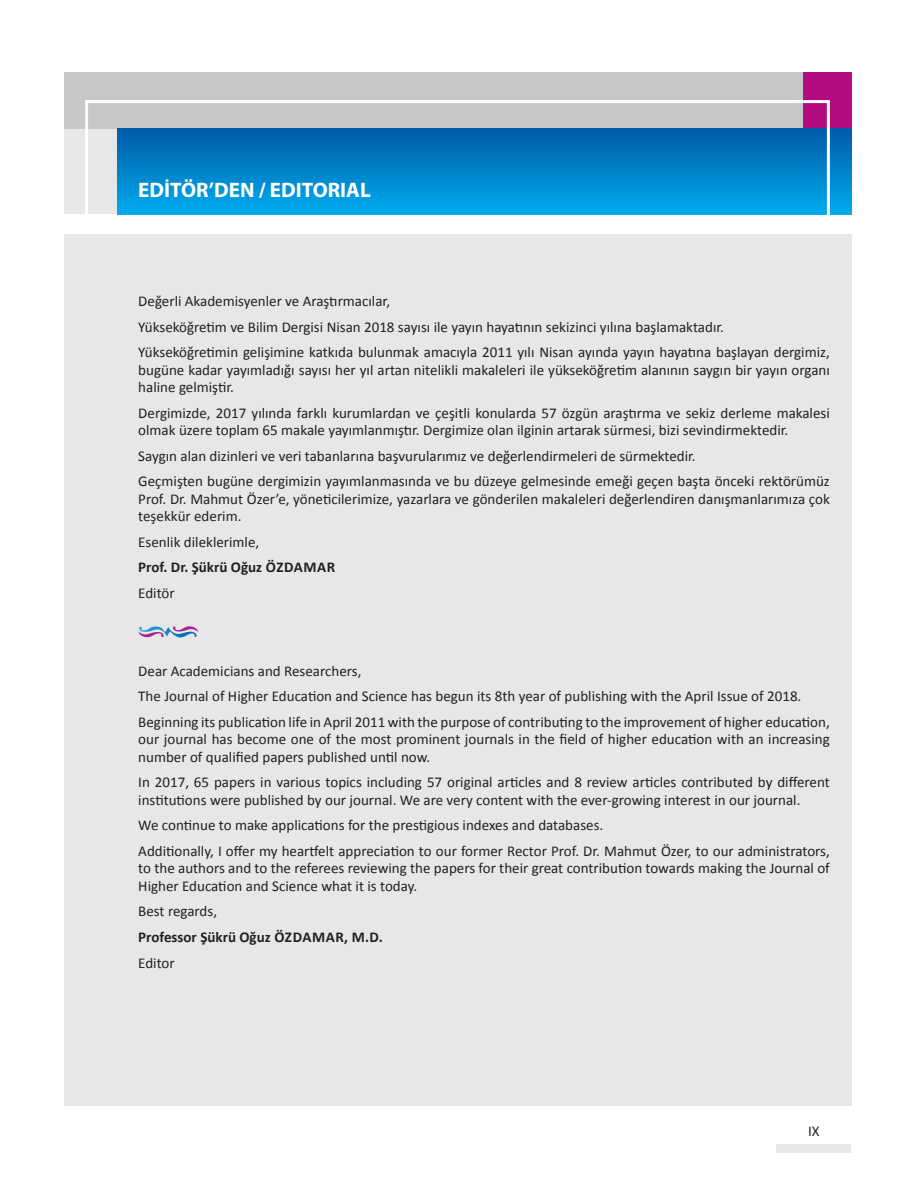
<style>
.page{position:relative;width:915px;height:1191px;background:#fff}
.page>*{position:absolute;margin:0;border:0;box-sizing:border-box;transform-origin:0 0}
.t1{font:700 21px "Myriad Pro";color:#fff}
.t2{font:15px/25.8px "Calibri";color:#231f20}
.t3{font:700 15px/25.8px "Calibri";color:#231f20}
.s1{font-weight:700}
.s2{font-weight:400}
</style>
<div class="page">
<div style="left:64px;top:234px;width:786px;height:872px;background:#e6e7e9"></div>
<div style="left:782px;top:72px;width:68px;height:59px;background:#b40c80"></div>
<div style="left:64px;top:127px;width:57px;height:87px;background:#e6e7e9"></div>
<div style="left:64px;top:72px;width:737px;height:57px;background:#c7c8ca"></div>
<div style="left:117px;top:129px;width:733px;height:85px;background:linear-gradient(to bottom,#015ba9,#00acec)"></div>
<div style="left:85px;top:100px;width:744px;height:123px;border:3px solid #fff"></div>
<div style="left:776px;top:1144px;width:74px;height:8px;background:#e6e7e9"></div>
<svg style="left:138px;top:626px;width:60px;height:11px"></svg>
<p class="t1" style="left:138px;top:176px;width:234px">EDİTÖR’DEN / EDITORIAL</p>
<p class="t2" style="left:138px;top:288px;width:692px">Değerli Akademisyenler ve Araştırmacılar,<br>Yükseköğretim ve Bilim Dergisi Nisan 2018 sayısı ile yayın hayatının sekizinci yılına başlamaktadır.<br>Yükseköğretimin gelişimine katkıda bulunmak amacıyla 2011 yılı Nisan ayında yayın hayatına başlayan dergimiz,</p>
<p class="t2" style="left:138px;top:361px;width:692px;line-height:17.2px">bugüne kadar yayımladığı sayısı her yıl artan nitelikli makaleleri ile yükseköğretim alanının saygın bir yayın organı haline gelmiştir.</p>
<p class="t2" style="left:138px;top:404px;width:692px;line-height:17.2px">Dergimizde, 2017 yılında farklı kurumlardan ve çeşitli konularda 57 özgün araştırma ve sekiz derleme makalesi olmak üzere toplam 65 makale yayımlanmıştır. Dergimize olan ilginin artarak sürmesi, bizi sevindirmektedir.</p>
<p class="t2" style="left:138px;top:443px;width:692px">Saygın alan dizinleri ve veri tabanlarına başvurularımız ve değerlendirmeleri de sürmektedir.<br>Geçmişten bugüne dergimizin yayımlanmasında ve bu düzeye gelmesinde emeği geçen başta önceki rektörümüz</p>
<p class="t2" style="left:138px;top:490px;width:692px;line-height:17.2px">Prof. Dr. Mahmut Özer’e, yöneticilerimize, yazarlara ve gönderilen makaleleri değerlendiren danışmanlarımıza çok teşekkür ederim.</p>
<p class="t2" style="left:138px;top:529px;width:198px">Esenlik dileklerimle,<br><span class="s1">Prof. Dr. Şükrü Oğuz ÖZDAMAR<br></span>Editör</p>
<p class="t2" style="left:138px;top:657px;width:692px">Dear Academicians and Researchers,<br>The Journal of Higher Education and Science has begun its 8th year of publishing with the April Issue of 2018.<br>Beginning its publication life in April 2011 with the purpose of contributing to the improvement of higher education,</p>
<p class="t2" style="left:138px;top:730px;width:692px;line-height:17.2px">our journal has become one of the most prominent journals in the field of higher education with an increasing number of qualified papers published until now.</p>
<p class="t2" style="left:138px;top:773px;width:692px;line-height:17.2px">In 2017, 65 papers in various topics including 57 original articles and 8 review articles contributed by different institutions were published by our journal. We are very content with the ever-growing interest in our journal.</p>
<p class="t2" style="left:138px;top:812px;width:692px">We continue to make applications for the prestigious indexes and databases.<br>Additionally, I offer my heartfelt appreciation to our former Rector Prof. Dr. Mahmut Özer, to our administrators,</p>
<p class="t2" style="left:138px;top:859px;width:692px;line-height:17.2px">to the authors and to the referees reviewing the papers for their great contribution towards making the Journal of<br>Higher Education and Science what it is today.</p>
<p class="t3" style="left:138px;top:898px;width:246px"><span class="s2">Best regards,<br></span>Professor Şükrü Oğuz ÖZDAMAR, M.D.<br><span class="s2">Editor</span></p>
<p class="t2" style="left:807px;top:1118px;width:13px">IX</p>
</div>
